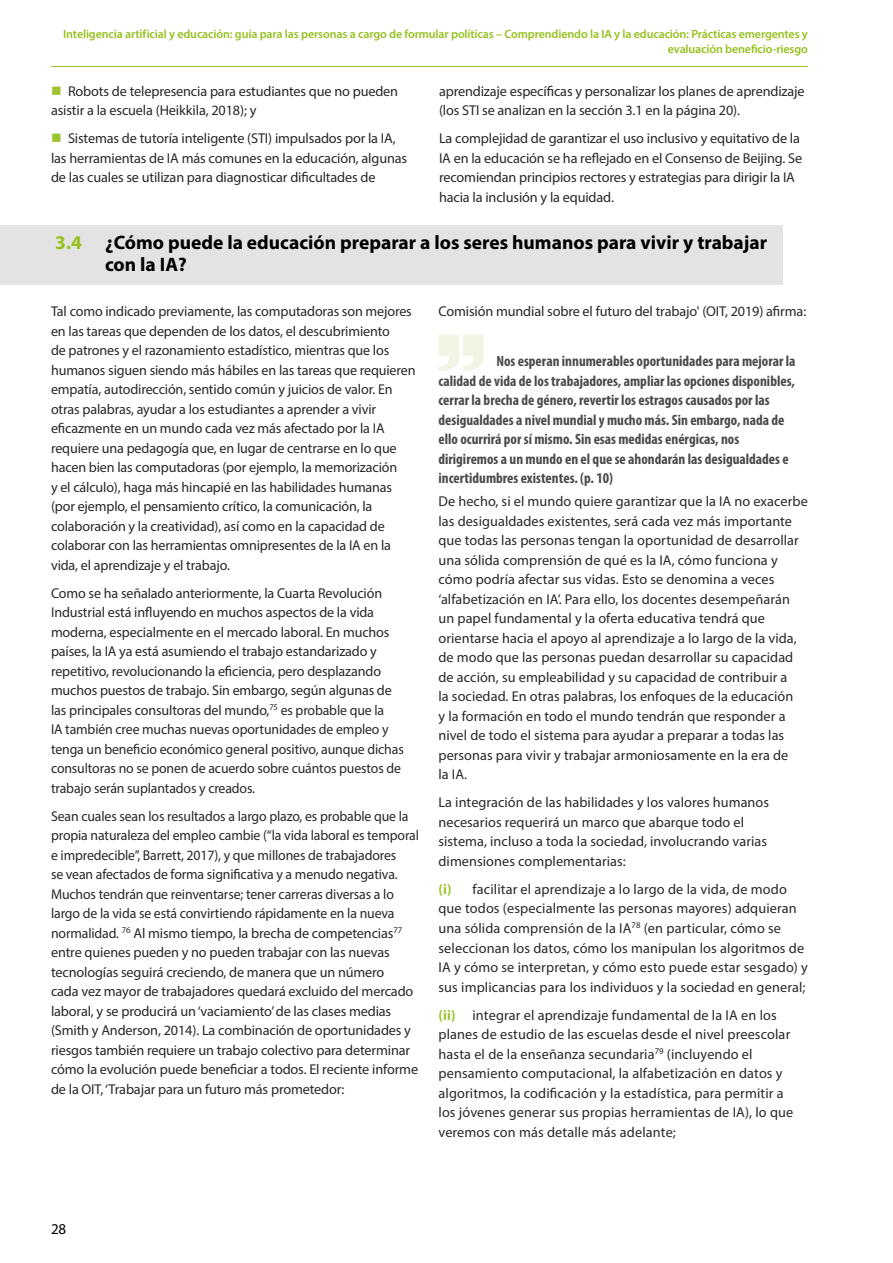
<style>
.page{position:relative;width:893px;height:1263px;background:#fff}
.page>*{position:absolute;margin:0;border:0;box-sizing:border-box;transform-origin:0 0}
.t1{font:700 19.5px/22.5px "Myriad Pro";color:#000}
.t2{font:700 condensed 15px/19.5px "Myriad Pro";color:#4a4a49}
.t3{font:15px "Myriad Pro";color:#000}
.t4{font:14.25px/19.5px "Myriad Pro";letter-spacing:-.01em;color:#282827}
.t5{font:14.25px/19.5px "Myriad Pro";letter-spacing:.01em;color:#282827}
.t6{font:600 12px/15px "Myriad Pro";letter-spacing:-.01em;color:#95c11f;text-align:right}
.s1{color:#95c11f}
.s2{font-weight:700;color:#9cc42e}
</style>
<div class="page">
<hr style="left:51px;top:66px;width:757px;height:1px;background:#95c11f">
<div style="left:0;top:226px;width:782px;height:59px;background:#e3e3e3"></div>
<svg style="left:438px;top:335px;width:46px;height:36px"></svg>
<p class="t6" style="left:63px;top:26px;width:746px">Inteligencia artificial y educación: guía para las personas a cargo de formular políticas – Comprendiendo la IA y la educación: Prácticas emergentes y evaluación beneficio-riesgo</p>
<p class="t4" style="left:439px;top:81px;width:367px">aprendizaje específicas y personalizar los planes de aprendizaje (los STI se analizan en la sección 3.1 en la página 20).</p>
<p class="t4" style="left:439px;top:128px;width:365px">La complejidad de garantizar el uso inclusivo y equitativo de la IA en la educación se ha reflejado en el Consenso de Beijing. Se recomiendan principios rectores y estrategias para dirigir la IA hacia la inclusión y la equidad.</p>
<h1 class="t1" style="left:105px;top:230px;width:664px;text-indent:-50px"><span class="s1">3.4</span> ¿Cómo puede la educación preparar a los seres humanos para vivir y trabajar con la IA?</h1>
<p class="t4" style="left:51px;top:302px;width:366px">Tal como indicado previamente, las computadoras son mejores en las tareas que dependen de los datos, el descubrimiento<br>de patrones y el razonamiento estadístico, mientras que los humanos siguen siendo más hábiles en las tareas que requieren empatía, autodirección, sentido común y juicios de valor. En otras palabras, ayudar a los estudiantes a aprender a vivir eficazmente en un mundo cada vez más afectado por la IA requiere una pedagogía que, en lugar de centrarse en lo que hacen bien las computadoras (por ejemplo, la memorización<br>y el cálculo), haga más hincapié en las habilidades humanas (por ejemplo, el pensamiento crítico, la comunicación, la colaboración y la creatividad), así como en la capacidad de colaborar con las herramientas omnipresentes de la IA en la vida, el aprendizaje y el trabajo.</p>
<p class="t4" style="left:51px;top:583px;width:354px">Como se ha señalado anteriormente, la Cuarta Revolución Industrial está influyendo en muchos aspectos de la vida moderna, especialmente en el mercado laboral. En muchos países, la IA ya está asumiendo el trabajo estandarizado y repetitivo, revolucionando la eficiencia, pero desplazando muchos puestos de trabajo. Sin embargo, según algunas de las principales consultoras del mundo,<sup>75</sup> es probable que la<br>IA también cree muchas nuevas oportunidades de empleo y tenga un beneficio económico general positivo, aunque dichas consultoras no se ponen de acuerdo sobre cuántos puestos de trabajo serán suplantados y creados.</p>
<p class="t4" style="left:51px;top:806px;width:370px">Sean cuales sean los resultados a largo plazo, es probable que la propia naturaleza del empleo cambie (“la vida laboral es temporal e impredecible”, Barrett, 2017), y que millones de trabajadores<br>se vean afectados de forma significativa y a menudo negativa.<br>Muchos tendrán que reinventarse; tener carreras diversas a lo largo de la vida se está convirtiendo rápidamente en la nueva normalidad. <sup>76</sup> Al mismo tiempo, la brecha de competencias<sup>77 </sup>entre quienes pueden y no pueden trabajar con las nuevas tecnologías seguirá creciendo, de manera que un número<br>cada vez mayor de trabajadores quedará excluido del mercado laboral, y se producirá un ‘vaciamiento’ de las clases medias (Smith y Anderson, 2014). La combinación de oportunidades y riesgos también requiere un trabajo colectivo para determinar cómo la evolución puede beneficiar a todos. El reciente informe de la OIT, ‘Trabajar para un futuro más prometedor:</p>
<p class="t4" style="left:51px;top:81px;width:349px;text-indent:17px">Robots de telepresencia para estudiantes que no pueden asistir a la escuela (Heikkila, 2018); y</p>
<p class="t4" style="left:51px;top:128px;width:358px;text-indent:17px">Sistemas de tutoría inteligente (STI) impulsados por la IA, las herramientas de IA más comunes en la educación, algunas de las cuales se utilizan para diagnosticar dificultades de</p>
<p class="t4" style="left:438px;top:302px;width:369px">Comisión mundial sobre el futuro del trabajo' (OIT, 2019) afirma:</p>
<p class="t2" style="left:438px;top:351px;width:359px;text-indent:58px">Nos esperan innumerables oportunidades para mejorar la calidad de vida de los trabajadores, ampliar las opciones disponibles, cerrar la brecha de género, revertir los estragos causados por las desigualdades a nivel mundial y mucho más. Sin embargo, nada de ello ocurrirá por sí mismo. Sin esas medidas enérgicas, nos dirigiremos a un mundo en el que se ahondarán las desigualdades e incertidumbres existentes. (p. 10)</p>
<p class="t4" style="left:438px;top:492px;width:371px">De hecho, si el mundo quiere garantizar que la IA no exacerbe las desigualdades existentes, será cada vez más importante que todas las personas tengan la oportunidad de desarrollar una sólida comprensión de qué es la IA, cómo funciona y cómo podría afectar sus vidas. Esto se denomina a veces ‘alfabetización en IA’. Para ello, los docentes desempeñarán un papel fundamental y la oferta educativa tendrá que orientarse hacia el apoyo al aprendizaje a lo largo de la vida, de modo que las personas puedan desarrollar su capacidad de acción, su empleabilidad y su capacidad de contribuir a<br>la sociedad. En otras palabras, los enfoques de la educación<br>y la formación en todo el mundo tendrán que responder a nivel de todo el sistema para ayudar a preparar a todas las personas para vivir y trabajar armoniosamente en la era de<br>la IA.</p>
<p class="t4" style="left:438px;top:793px;width:332px">La integración de las habilidades y los valores humanos necesarios requerirá un marco que abarque todo el sistema, incluso a toda la sociedad, involucrando varias dimensiones complementarias:</p>
<p class="t5" style="left:438px;top:879px;width:371px"><span class="s2">(i)</span> facilitar el aprendizaje a lo largo de la vida, de modo que todos (especialmente las personas mayores) adquieran una sólida comprensión de la IA<sup>78</sup> (en particular, cómo se seleccionan los datos, cómo los manipulan los algoritmos de IA y cómo se interpretan, y cómo esto puede estar sesgado) y sus implicancias para los individuos y la sociedad en general;</p>
<p class="t5" style="left:438px;top:1005px;width:356px"><span class="s2">(ii)</span> integrar el aprendizaje fundamental de la IA en los planes de estudio de las escuelas desde el nivel preescolar hasta el de la enseñanza secundaria<sup>79</sup> (incluyendo el pensamiento computacional, la alfabetización en datos y algoritmos, la codificación y la estadística, para permitir a los jóvenes generar sus propias herramientas de IA), lo que veremos con más detalle más adelante;</p>
<p class="t3" style="left:51px;top:1220px;width:17px">28</p>
</div>
